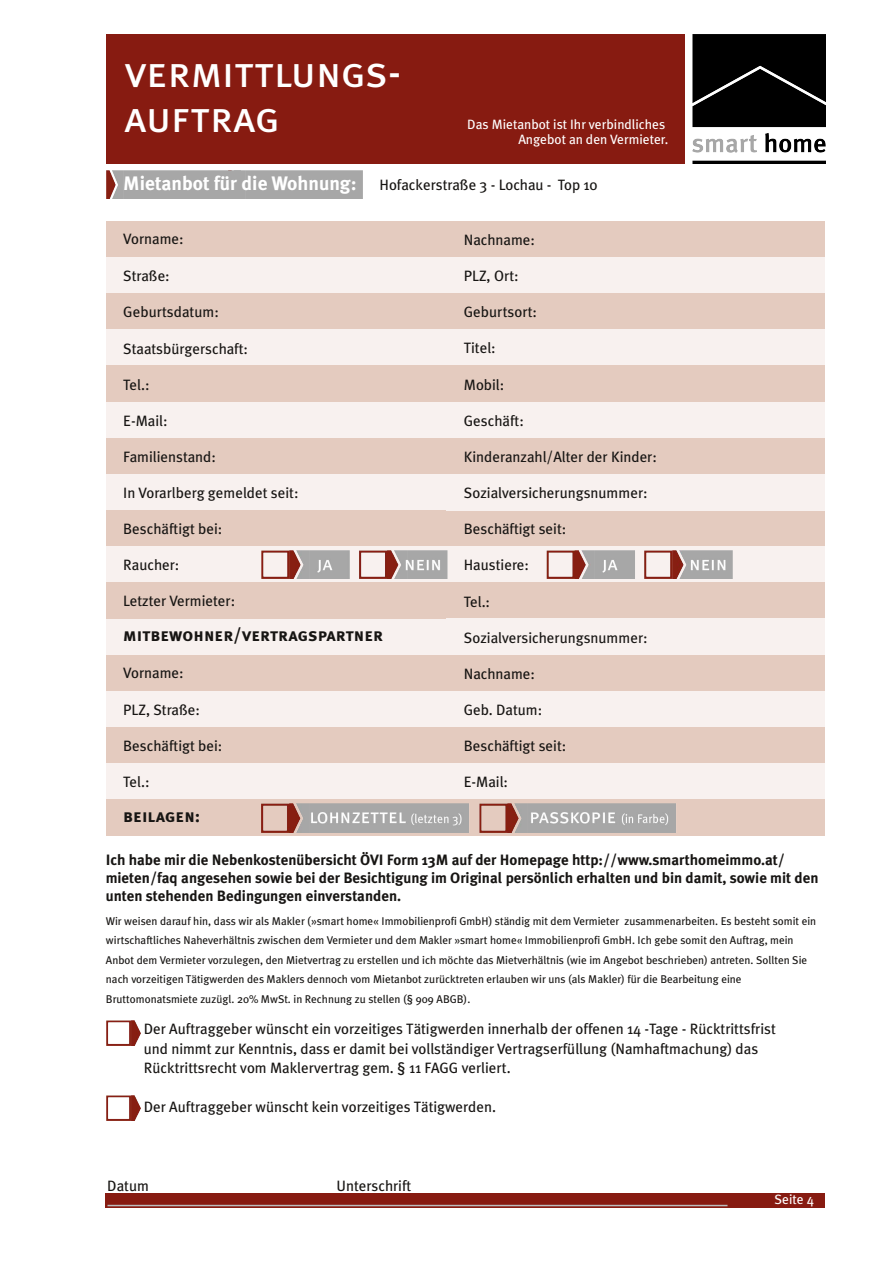
<style>
.page{position:relative;width:893px;height:1263px;background:#fff}
.page>*{position:absolute;margin:0;border:0;box-sizing:border-box;transform-origin:0 0}
.t1{font:43.5px/45px "Meta Plus Book Caps";color:#fff}
.t2{font:18px "Meta Plus Bold Caps";color:#171513}
.t3{font:15px/19.5px "Meta Plus";color:#171513}
.t4{font:700 15px/18px "Meta Plus";color:#171513}
.t5{font:13.5px/15px "Meta Plus";color:#fff;text-align:right}
.t6{font:11.25px/19.5px "Meta Plus";color:#171513}
.s1{font-weight:700;font-size:19.5px;color:#fff}
</style>
<div class="page">
<div style="left:105px;top:1193px;width:720px;height:15px;background:#871b11"></div>
<div style="left:106px;top:34px;width:579px;height:130px;background:#871b11"></div>
<img style="left:693px;top:34px;width:133px;height:130px">
<img style="left:107px;top:170px;width:134px;height:29px">
<div style="left:106px;top:221px;width:341px;height:36px;background:#e4cbbf"></div>
<div style="left:447px;top:221px;width:378px;height:36px;background:#e4cbbf"></div>
<div style="left:106px;top:257px;width:341px;height:37px;background:#f8f1ef"></div>
<div style="left:447px;top:257px;width:378px;height:37px;background:#f8f1ef"></div>
<div style="left:106px;top:294px;width:341px;height:36px;background:#e4cbbf"></div>
<div style="left:447px;top:294px;width:378px;height:36px;background:#e4cbbf"></div>
<div style="left:106px;top:330px;width:341px;height:36px;background:#f8f1ef"></div>
<div style="left:447px;top:330px;width:378px;height:36px;background:#f8f1ef"></div>
<div style="left:106px;top:366px;width:341px;height:36px;background:#e4cbbf"></div>
<div style="left:447px;top:366px;width:378px;height:36px;background:#e4cbbf"></div>
<div style="left:106px;top:402px;width:341px;height:36px;background:#f8f1ef"></div>
<div style="left:447px;top:402px;width:378px;height:36px;background:#f8f1ef"></div>
<div style="left:106px;top:438px;width:341px;height:36px;background:#e4cbbf"></div>
<div style="left:447px;top:438px;width:378px;height:36px;background:#e4cbbf"></div>
<div style="left:106px;top:474px;width:341px;height:36px;background:#f8f1ef"></div>
<div style="left:106px;top:510px;width:341px;height:37px;background:#e4cbbf"></div>
<div style="left:447px;top:510px;width:378px;height:37px;background:#e4cbbf"></div>
<div style="left:106px;top:547px;width:341px;height:36px;background:#f8f1ef"></div>
<div style="left:447px;top:547px;width:378px;height:36px;background:#f8f1ef"></div>
<div style="left:106px;top:583px;width:341px;height:36px;background:#e4cbbf"></div>
<div style="left:447px;top:583px;width:378px;height:36px;background:#e4cbbf"></div>
<div style="left:106px;top:619px;width:341px;height:36px;background:#f8f1ef"></div>
<div style="left:106px;top:655px;width:341px;height:36px;background:#e4cbbf"></div>
<div style="left:447px;top:655px;width:378px;height:36px;background:#e4cbbf"></div>
<div style="left:106px;top:691px;width:341px;height:36px;background:#f8f1ef"></div>
<div style="left:447px;top:691px;width:378px;height:36px;background:#f8f1ef"></div>
<div style="left:106px;top:727px;width:341px;height:36px;background:#e4cbbf"></div>
<div style="left:447px;top:727px;width:378px;height:36px;background:#e4cbbf"></div>
<div style="left:106px;top:763px;width:341px;height:37px;background:#f8f1ef"></div>
<div style="left:447px;top:763px;width:378px;height:37px;background:#f8f1ef"></div>
<div style="left:106px;top:800px;width:341px;height:36px;background:#e4cbbf"></div>
<div style="left:447px;top:800px;width:378px;height:36px;background:#e4cbbf"></div>
<img style="left:262px;top:550px;width:471px;height:29px">
<img style="left:262px;top:804px;width:414px;height:28px">
<hr style="left:107px;top:1205px;width:620px;height:1px;background:#bbbdbe">
<div style="left:447px;top:474px;width:378px;height:36px;background:#f8f1ef"></div>
<div style="left:447px;top:619px;width:378px;height:36px;background:#f8f1ef"></div>
<img style="left:107px;top:1020px;width:34px;height:25px">
<img style="left:107px;top:1096px;width:34px;height:24px">
<h1 class="t1" style="left:124px;top:49px;width:279px">vermittlungs&shy;auftrag</h1>
<p class="t5" style="left:467px;top:117px;width:202px">Das Mietanbot ist Ihr verbindliches<br>Angebot an den Vermieter.</p>
<p class="t3" style="left:123px;top:175px;width:476px"><span class="s1">Mietanbot für die Wohnung:</span> Hofackerstraße 3 - Lochau - Top 10</p>
<p class="t3" style="left:123px;top:229px;width:62px">Vorname:</p>
<p class="t3" style="left:464px;top:230px;width:73px">Nachname:</p>
<p class="t3" style="left:123px;top:266px;width:48px">Straße:</p>
<p class="t3" style="left:464px;top:266px;width:56px">PLZ, Ort:</p>
<p class="t3" style="left:123px;top:302px;width:97px">Geburtsdatum:</p>
<p class="t3" style="left:464px;top:302px;width:75px">Geburtsort:</p>
<p class="t3" style="left:123px;top:338px;width:126px">Staatsbürgerschaft:</p>
<p class="t3" style="left:464px;top:338px;width:33px">Titel:</p>
<p class="t3" style="left:123px;top:374px;width:28px">Tel.:</p>
<p class="t3" style="left:464px;top:375px;width:42px">Mobil:</p>
<p class="t3" style="left:123px;top:411px;width:46px">E-Mail:</p>
<p class="t3" style="left:464px;top:411px;width:62px">Geschäft:</p>
<p class="t3" style="left:123px;top:447px;width:94px">Familienstand:</p>
<p class="t3" style="left:464px;top:447px;width:195px">Kinderanzahl/Alter der Kinder:</p>
<p class="t3" style="left:123px;top:483px;width:177px">In Vorarlberg gemeldet seit:</p>
<p class="t3" style="left:123px;top:519px;width:101px">Beschäftigt bei:</p>
<p class="t3" style="left:464px;top:519px;width:104px">Beschäftigt seit:</p>
<p class="t3" style="left:123px;top:555px;width:58px">Raucher:</p>
<p class="t3" style="left:464px;top:555px;width:67px">Haustiere:</p>
<p class="t3" style="left:123px;top:591px;width:113px">Letzter Vermieter:</p>
<p class="t3" style="left:464px;top:591px;width:28px">Tel.:</p>
<p class="t2" style="left:123px;top:624px;width:261px">mitbewohner/vertragspartner</p>
<p class="t3" style="left:123px;top:663px;width:62px">Vorname:</p>
<p class="t3" style="left:464px;top:664px;width:73px">Nachname:</p>
<p class="t3" style="left:123px;top:700px;width:78px">PLZ, Straße:</p>
<p class="t3" style="left:464px;top:700px;width:80px">Geb. Datum:</p>
<p class="t3" style="left:123px;top:736px;width:101px">Beschäftigt bei:</p>
<p class="t3" style="left:464px;top:736px;width:104px">Beschäftigt seit:</p>
<p class="t3" style="left:123px;top:772px;width:28px">Tel.:</p>
<p class="t3" style="left:464px;top:772px;width:46px">E-Mail:</p>
<p class="t2" style="left:123px;top:806px;width:79px">beilagen:</p>
<p class="t3" style="left:464px;top:483px;width:185px">Sozialversicherungsnummer:</p>
<p class="t3" style="left:464px;top:627px;width:185px">Sozialversicherungsnummer:</p>
<p class="t4" style="left:106px;top:851px;width:714px">Ich habe mir die Nebenkostenübersicht ÖVI Form 13M auf der Homepage http://www.smarthomeimmo.at/ mieten/faq angesehen sowie bei der Besichtigung im Original persönlich erhalten und bin damit, sowie mit den unten stehenden Bedingungen einverstanden.</p>
<p class="t6" style="left:106px;top:911px;width:712px">Wir weisen darauf hin, dass wir als Makler (»smart home« Immobilienprofi GmbH) ständig mit dem Vermieter zusammenarbeiten. Es besteht somit ein wirtschaftliches Naheverhältnis zwischen dem Vermieter und dem Makler »smart home« Immobilienprofi GmbH. Ich gebe somit den Auftrag, mein Anbot dem Vermieter vorzulegen, den Mietvertrag zu erstellen und ich möchte das Mietverhältnis (wie im Angebot beschrieben) antreten. Sollten Sie nach vorzeitigen Tätigwerden des Maklers dennoch vom Mietanbot zurücktreten erlauben wir uns (als Makler) für die Bearbeitung eine Bruttomonatsmiete zuzügl. 20% MwSt. in Rechnung zu stellen (§ 909 ABGB).</p>
<p class="t3" style="left:144px;top:1019px;width:634px">Der Auftraggeber wünscht ein vorzeitiges Tätigwerden innerhalb der offenen 14 -Tage - Rücktrittsfrist und nimmt zur Kenntnis, dass er damit bei vollständiger Vertragserfüllung (Namhaftmachung) das<br>Rücktrittsrecht vom Maklervertrag gem. § 11 FAGG verliert.</p>
<p class="t3" style="left:144px;top:1097px;width:354px">Der Auftraggeber wünscht kein vorzeitiges Tätigwerden.</p>
<p class="t3" style="left:107px;top:1176px;width:43px">Datum</p>
<p class="t3" style="left:336px;top:1176px;width:76px">Unterschrift</p>
<p class="t5" style="left:774px;top:1192px;width:41px">Seite 4</p>
</div>
